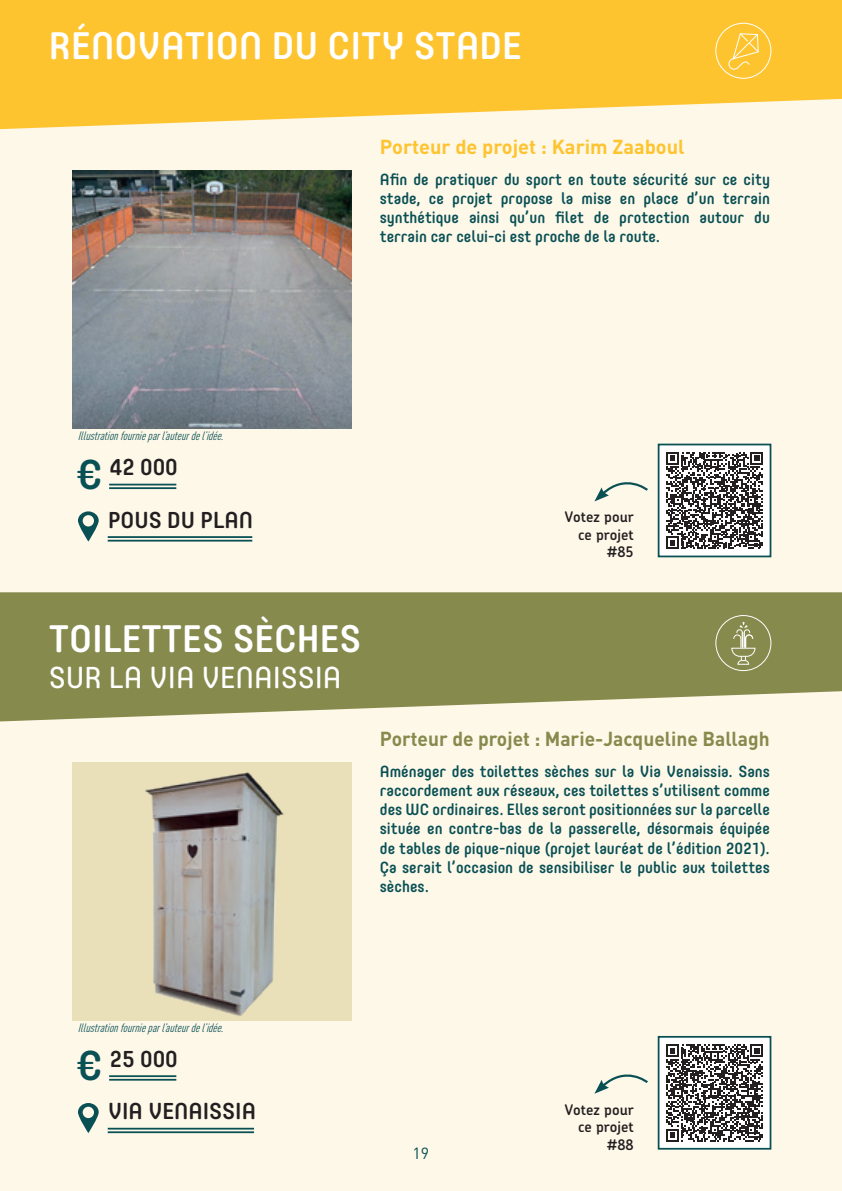
<style>
.page{position:relative;width:842px;height:1191px;background:#fef8e9}
.page>*{position:absolute;margin:0;border:0;box-sizing:border-box;transform-origin:0 0}
.t1{font:500 41.2px "Core Mellow 55";color:#095054}
.t2{font:500 38px "Core Mellow 55";color:#fff}
.t3{font:30px "Core Mellow 45";color:#fff}
.t4{font:500 22.8px "Core Mellow 55";color:#231f20}
.t5{font:700 20px "DIN Pro";color:#868a4d;scale:.96 1}
.t6{font:700 20px "DIN Pro";color:#fec430}
.t7{font:500 16px/19.2px "Core Mellow 55";color:#095054;text-align:justify}
.t8{font:16px "DIN Pro";color:#095054}
.t9{font:600 14.6px/17.6px "Chevin";color:#231f20;text-align:right}
.t10{font:italic condensed 12px "DIN Pro";color:#095054}
</style>
<div class="page">
<svg style="left:0;top:592px;width:842px;height:129px;background:#94975f"></svg>
<img style="left:72px;top:170px;width:279px;height:258px">
<svg style="left:0;top:0;width:842px;height:129px;background:#feca46"></svg>
<div style="left:659px;top:444px;width:111px;height:112px;background:#fff"></div>
<svg style="left:666px;top:452px;width:97px;height:97px"></svg>
<div style="left:658px;top:443px;width:113px;height:114px;border:2px solid #095054"></div>
<svg style="left:594px;top:482px;width:54px;height:19px"></svg>
<div style="left:715px;top:23px;width:56px;height:56px;border:1px solid #fff;border-radius:50%"></div>
<svg style="left:728px;top:33px;width:31px;height:37px"></svg>
<div style="left:72px;top:762px;width:279px;height:258px;background:#e9e0b9"></div>
<img style="left:145px;top:772px;width:139px;height:244px">
<hr style="left:108px;top:1131px;width:146px;height:2px;background:#095054">
<hr style="left:108px;top:1127px;width:146px;height:2px;background:#095054">
<svg style="left:78px;top:1103px;width:21px;height:30px"></svg>
<hr style="left:109px;top:1078px;width:67px;height:2px;background:#095054">
<hr style="left:109px;top:1075px;width:67px;height:2px;background:#095054">
<div style="left:659px;top:1036px;width:111px;height:112px;background:#fff"></div>
<svg style="left:666px;top:1044px;width:97px;height:97px"></svg>
<div style="left:658px;top:1036px;width:113px;height:113px;border:2px solid #095054"></div>
<svg style="left:595px;top:1074px;width:53px;height:19px"></svg>
<hr style="left:108px;top:540px;width:144px;height:1px;background:#095054">
<hr style="left:108px;top:536px;width:144px;height:2px;background:#095054">
<svg style="left:78px;top:511px;width:21px;height:30px"></svg>
<hr style="left:109px;top:487px;width:67px;height:2px;background:#095054">
<hr style="left:109px;top:484px;width:67px;height:1px;background:#095054">
<svg style="left:731px;top:622px;width:25px;height:43px"></svg>
<div style="left:715px;top:615px;width:56px;height:56px;border:1px solid #fff;border-radius:50%"></div>
<h2 class="t2" style="left:49px;top:17px;width:474px">RÉNOVATION DU CITY STADE</h2>
<p class="t6" style="left:380px;top:133px;width:306px">Porteur de projet : Karim Zaaboul</p>
<p class="t7" style="left:380px;top:168px;width:392px">Afin de pratiquer du sport en toute sécurité sur ce city stade, ce projet propose la mise en place d’un terrain synthétique ainsi qu’un filet de protection autour du terrain car celui-ci est proche de la route.</p>
<p class="t10" style="left:78px;top:427px;width:151px">Illustrationfournieparl’auteurdel’idée.</p>
<h1 class="t1" style="left:77px;top:443px;width:27px">€</h1>
<h3 class="t4" style="left:110px;top:450px;width:70px">42 000</h3>
<h3 class="t4" style="left:108px;top:502px;width:147px">POUS DU PLAN</h3>
<p class="t9" style="left:565px;top:508px;width:70px">Votez pour ce projet #85</p>
<h2 class="t2" style="left:49px;top:609px;width:314px">TOILETTES SÈCHES</h2>
<h3 class="t3" style="left:49px;top:654px;width:294px">SUR LA VIA VENAISSIA</h3>
<p class="t5" style="left:380px;top:725px;width:407px">Porteur de projet : Marie-Jacqueline Ballagh</p>
<p class="t7" style="left:380px;top:761px;width:392px">Aménager des toilettes sèches sur la Via Venaissia. Sans raccordement aux réseaux, ces toilettes s’utilisent comme des WC ordinaires. Elles seront positionnées sur la parcelle située en contre-bas de la passerelle, désormais équipée de tables de pique-nique (projet lauréat de l’édition 2021).<br>Ça serait l’occasion de sensibiliser le public aux toilettes sèches.</p>
<p class="t10" style="left:78px;top:1019px;width:151px">Illustrationfournieparl’auteurdel’idée.</p>
<h1 class="t1" style="left:77px;top:1034px;width:27px">€</h1>
<h3 class="t4" style="left:110px;top:1041px;width:70px">25 000</h3>
<h3 class="t4" style="left:108px;top:1094px;width:149px">VIA VENAISSIA</h3>
<p class="t8" style="left:413px;top:1140px;width:18px">19</p>
<p class="t9" style="left:565px;top:1100px;width:70px">Votez pour ce projet #88</p>
</div>
